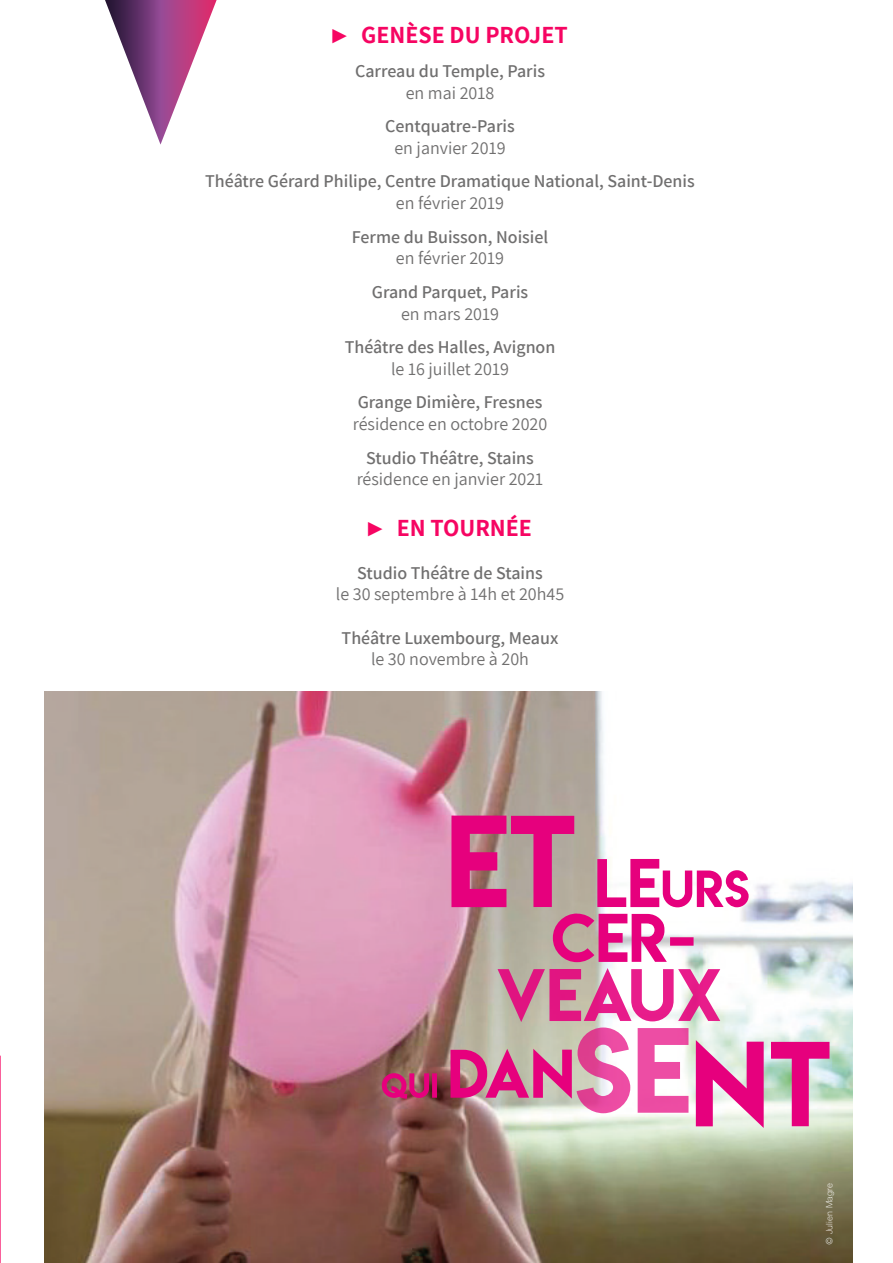
<style>
.page{position:relative;width:893px;height:1263px;background:#fff}
.page>*{position:absolute;margin:0;border:0;box-sizing:border-box;transform-origin:0 0}
.t1{font:700 24px "Assistant";color:#f60562}
.t2{font:600 18px "Assistant";color:#706f6f}
.t3{font:18px "Assistant";color:#706f6f}
.t4{font:8.7px "Shree Dev 0714";color:#fff}
.s1{font-family:"Andale Mono";font-weight:400}
</style>
<div class="page">
<svg style="left:105px;top:0;width:112px;height:145px"></svg>
<hr style="left:0;top:1056px;width:1px;height:207px;background:#f60562">
<img style="left:44px;top:691px;width:809px;height:572px">
<svg style="left:553px;top:913px;width:141px;height:49px"></svg>
<svg style="left:451px;top:815px;width:298px;height:92px"></svg>
<img style="left:382px;top:968px;width:447px;height:160px">
<h1 class="t1" style="left:332px;top:19px;width:237px"><span class="s1">►</span> GENÈSE DU PROJET</h1>
<p class="t2" style="left:355px;top:59px;width:191px">Carreau du Temple, Paris</p>
<p class="t3" style="left:406px;top:80px;width:90px">en mai 2018</p>
<p class="t2" style="left:385px;top:114px;width:131px">Centquatre-Paris</p>
<p class="t3" style="left:394px;top:135px;width:113px">en janvier 2019</p>
<p class="t2" style="left:205px;top:169px;width:491px">Théâtre Gérard Philipe, Centre Dramatique National, Saint-Denis</p>
<p class="t3" style="left:396px;top:191px;width:110px">en février 2019</p>
<p class="t2" style="left:352px;top:224px;width:198px">Ferme du Buisson, Noisiel</p>
<p class="t3" style="left:396px;top:246px;width:110px">en février 2019</p>
<p class="t2" style="left:372px;top:279px;width:158px">Grand Parquet, Paris</p>
<p class="t3" style="left:401px;top:301px;width:99px">en mars 2019</p>
<p class="t2" style="left:345px;top:335px;width:212px">Théâtre des Halles, Avignon</p>
<p class="t3" style="left:391px;top:356px;width:119px">le 16 juillet 2019</p>
<p class="t2" style="left:358px;top:390px;width:186px">Grange Dimière, Fresnes</p>
<p class="t3" style="left:353px;top:411px;width:196px">résidence en octobre 2020</p>
<p class="t2" style="left:366px;top:445px;width:169px">Studio Théâtre, Stains</p>
<p class="t3" style="left:357px;top:467px;width:188px">résidence en janvier 2021</p>
<h1 class="t1" style="left:368px;top:511px;width:165px"><span class="s1">►</span> EN TOURNÉE</h1>
<p class="t2" style="left:357px;top:560px;width:187px">Studio Théâtre de Stains</p>
<p class="t3" style="left:336px;top:582px;width:230px">le 30 septembre à 14h et 20h45</p>
<p class="t2" style="left:342px;top:625px;width:218px">Théâtre Luxembourg, Meaux</p>
<p class="t3" style="left:371px;top:647px;width:159px">le 30 novembre à 20h</p>
<p class="t4" style="left:824px;top:1245px;width:63px;rotate:-90deg">© Julien Magre</p>
</div>
